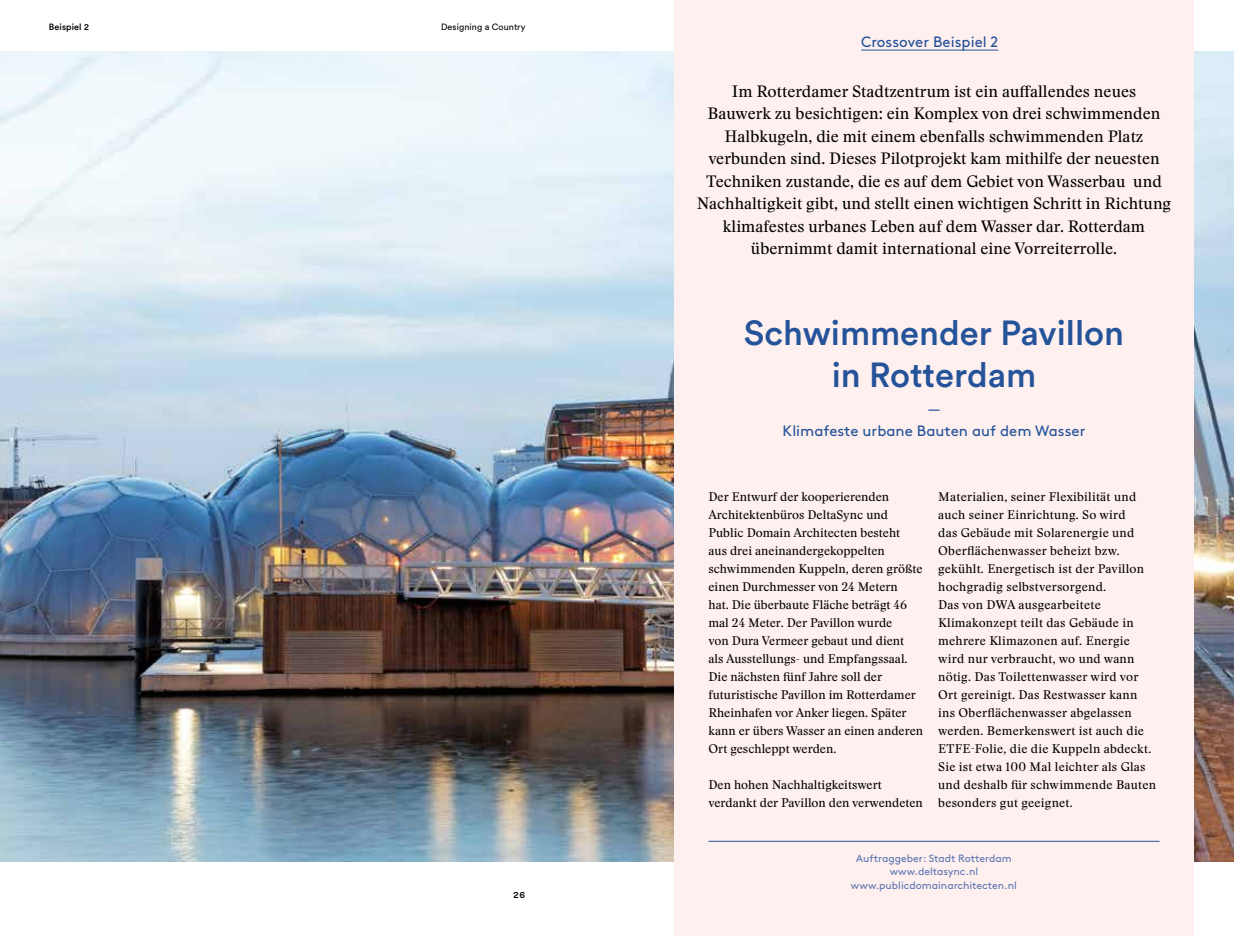
<style>
.page{position:relative;width:1234px;height:936px;background:#fff}
.page>*{position:absolute;margin:0;border:0;box-sizing:border-box;transform-origin:0 0}
.t1{font:500 34.5px/42px "Circular Std";color:#25539a;text-align:center}
.t2{font:16.2px/22.5px "Stanley";color:#000;text-align:center}
.t3{font:15px/22.5px "Brown";color:#25539a;text-align:center}
.t4{font:12.3px/18px "Stanley";letter-spacing:.02em;color:#000}
.t5{font:12.3px/18px "Stanley";color:#000}
.t6{font:10.5px/13.5px "Brown";color:#5e76b3;text-align:center}
.t7{font:500 10.5px "Nitti Basic";color:#000}
.t8{font:9px "Circular Std";letter-spacing:.01em;color:#000}
.t9{font:500 9px "Circular Std";letter-spacing:.01em;color:#000}
</style>
<div class="page">
<img style="left:0;top:51px;width:1233px;height:810px">
<div style="left:674px;top:0;width:519px;height:935px;background:#fef0ef"></div>
<hr style="left:860px;top:50px;width:138px;height:1px;background:#25539a">
<hr style="left:708px;top:840px;width:451px;height:1px;background:#25539a">
<p class="t9" style="left:49px;top:21px;width:41px">Beispiel 2</p>
<p class="t8" style="left:441px;top:21px;width:86px">Designing a Country</p>
<p class="t7" style="left:513px;top:888px;width:14px">26</p>
<p class="t3" style="left:860px;top:29px;width:139px">Crossover Beispiel 2</p>
<p class="t2" style="left:696px;top:80px;width:476px">Im Rotterdamer Stadtzentrum ist ein auffallendes neues<br>Bauwerk zu besichtigen: ein Komplex von drei schwimmenden Halbkugeln, die mit einem ebenfalls schwimmenden Platz verbunden sind. Dieses Pilotprojekt kam mithilfe der neuesten Techniken zustande, die es auf dem Gebiet von Wasserbau und Nachhaltigkeit gibt, und stellt einen wichtigen Schritt in Richtung klimafestes urbanes Leben auf dem Wasser dar. Rotterdam übernimmt damit international eine Vorreiterrolle.</p>
<h1 class="t1" style="left:743px;top:311px;width:381px">Schwimmender Pavillon in Rotterdam</h1>
<p class="t3" style="left:782px;top:396px;width:304px">—<br>Klimafeste urbane Bauten auf dem Wasser</p>
<p class="t5" style="left:708px;top:488px;width:216px">Der Entwurf der kooperierenden Architektenbüros DeltaSync und Public Domain Architecten besteht<br>aus drei aneinandergekoppelten schwimmenden Kuppeln, deren größte einen Durchmesser von 24 Metern<br>hat. Die überbaute Fläche beträgt 46 mal 24 Meter. Der Pavillon wurde<br>von Dura Vermeer gebaut und dient<br>als Ausstellungs- und Empfangssaal.<br>Die nächsten fünf Jahre soll der futuristische Pavillon im Rotterdamer Rheinhafen vor Anker liegen. Später kann er übers Wasser an einen anderen Ort geschleppt werden.</p>
<p class="t5" style="left:708px;top:776px;width:216px">Den hohen Nachhaltigkeitswert verdankt der Pavillon den verwendeten</p>
<p class="t4" style="left:938px;top:488px;width:219px">Materialien, seiner Flexibilität und auch seiner Einrichtung. So wird<br>das Gebäude mit Solarenergie und Oberflächenwasser beheizt bzw. gekühlt. Energetisch ist der Pavillon hochgradig selbstversorgend.<br>Das von DWA ausgearbeitete Klimakonzept teilt das Gebäude in mehrere Klimazonen auf. Energie wird nur verbraucht, wo und wann nötig. Das Toilettenwasser wird vor Ort gereinigt. Das Restwasser kann ins Oberflächenwasser abgelassen werden. Bemerkenswert ist auch die ETFE-Folie, die die Kuppeln abdeckt.<br>Sie ist etwa 100 Mal leichter als Glas und deshalb für schwimmende Bauten besonders gut geeignet.</p>
<p class="t6" style="left:850px;top:850px;width:167px">Auftraggeber: Stadt Rotterdam www.deltasync.nl www.publicdomainarchitecten.nl</p>
</div>
